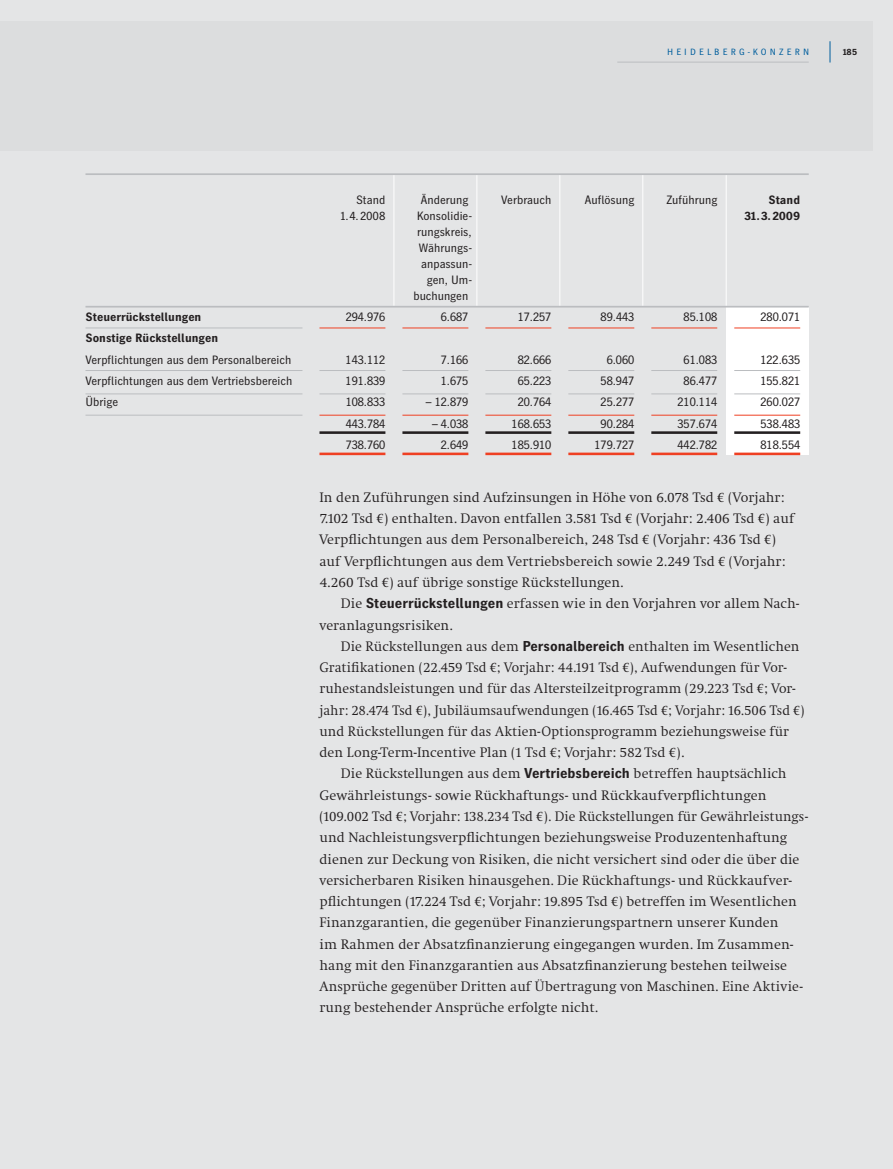
<style>
.page{position:relative;width:893px;height:1169px;background:#fff}
.page>*{position:absolute;margin:0;border:0;box-sizing:border-box;transform-origin:0 0}
.t1{font:14.25px/21.3px "HD Antiqua NM";color:#231f20}
.t2{font:12px "HD Gothic Tab NM";color:#231f20}
.t3{font:12px "HD Gothic Prop NM";color:#231f20}
.t4{font:700 12px "HD Gothic Prop NM";color:#231f20}
.t5{font:9px "HD Gothic Prop NM";letter-spacing:.35em;color:#005e9d}
.t6{font:700 9px "HD Gothic Prop NM";color:#231f20}
.s1{font-family:"Heidelberg Antiqua"}
.s2{font-family:"HD Gothic Prop NM";font-weight:700}
</style>
<div class="page">
<div style="left:0;top:0;width:892px;height:1168px;background:#e4e5e6"></div>
<div style="left:0;top:21px;width:872px;height:130px;background:#dcddde"></div>
<hr style="left:617px;top:62px;width:191px;height:1px;background:#bbbdc0">
<svg style="left:829px;top:41px;width:1px;height:22px"></svg>
<hr style="left:651px;top:431px;width:66px;height:3px;background:#231f20">
<hr style="left:568px;top:431px;width:66px;height:3px;background:#231f20">
<hr style="left:485px;top:431px;width:66px;height:3px;background:#231f20">
<hr style="left:402px;top:431px;width:66px;height:3px;background:#231f20">
<hr style="left:319px;top:431px;width:66px;height:3px;background:#231f20">
<hr style="left:651px;top:452px;width:66px;height:3px;background:#ef4023">
<hr style="left:568px;top:452px;width:66px;height:3px;background:#ef4023">
<hr style="left:485px;top:452px;width:66px;height:3px;background:#ef4023">
<hr style="left:402px;top:452px;width:66px;height:3px;background:#ef4023">
<hr style="left:319px;top:452px;width:66px;height:3px;background:#ef4023">
<div style="left:725px;top:307px;width:83px;height:148px;background:#fff"></div>
<hr style="left:393px;top:175px;width:1px;height:131px;background:#fff">
<hr style="left:476px;top:175px;width:1px;height:131px;background:#fff">
<hr style="left:559px;top:175px;width:1px;height:131px;background:#fff">
<hr style="left:642px;top:175px;width:1px;height:131px;background:#fff">
<hr style="left:725px;top:175px;width:1px;height:131px;background:#fff">
<hr style="left:85px;top:173px;width:723px;height:2px;background:#bbbdc0">
<hr style="left:85px;top:306px;width:723px;height:1px;background:#bbbdc0">
<hr style="left:85px;top:327px;width:217px;height:1px;background:#bbbdc0">
<hr style="left:734px;top:327px;width:66px;height:1px;background:#ef4023">
<hr style="left:651px;top:327px;width:66px;height:1px;background:#ef4023">
<hr style="left:568px;top:327px;width:66px;height:1px;background:#ef4023">
<hr style="left:485px;top:327px;width:66px;height:1px;background:#ef4023">
<hr style="left:402px;top:327px;width:66px;height:1px;background:#ef4023">
<hr style="left:319px;top:327px;width:66px;height:1px;background:#ef4023">
<hr style="left:85px;top:370px;width:217px;height:1px;background:#bbbdc0">
<hr style="left:734px;top:370px;width:66px;height:1px;background:#bbbdc0">
<hr style="left:651px;top:370px;width:66px;height:1px;background:#bbbdc0">
<hr style="left:568px;top:370px;width:66px;height:1px;background:#bbbdc0">
<hr style="left:485px;top:370px;width:66px;height:1px;background:#bbbdc0">
<hr style="left:402px;top:370px;width:66px;height:1px;background:#bbbdc0">
<hr style="left:319px;top:370px;width:66px;height:1px;background:#bbbdc0">
<hr style="left:85px;top:393px;width:217px;height:1px;background:#bbbdc0">
<hr style="left:734px;top:393px;width:66px;height:1px;background:#bbbdc0">
<hr style="left:651px;top:393px;width:66px;height:1px;background:#bbbdc0">
<hr style="left:568px;top:393px;width:66px;height:1px;background:#bbbdc0">
<hr style="left:485px;top:393px;width:66px;height:1px;background:#bbbdc0">
<hr style="left:402px;top:393px;width:66px;height:1px;background:#bbbdc0">
<hr style="left:319px;top:393px;width:66px;height:1px;background:#bbbdc0">
<hr style="left:85px;top:415px;width:217px;height:1px;background:#bbbdc0">
<hr style="left:734px;top:415px;width:66px;height:1px;background:#ef4023">
<hr style="left:651px;top:415px;width:66px;height:1px;background:#ef4023">
<hr style="left:568px;top:415px;width:66px;height:1px;background:#ef4023">
<hr style="left:485px;top:415px;width:66px;height:1px;background:#ef4023">
<hr style="left:402px;top:415px;width:66px;height:1px;background:#ef4023">
<hr style="left:319px;top:415px;width:66px;height:1px;background:#ef4023">
<hr style="left:734px;top:431px;width:66px;height:3px;background:#231f20">
<hr style="left:734px;top:452px;width:66px;height:3px;background:#ef4023">
<p class="t5" style="left:667px;top:49px;width:144px">HEIDELBERG-KONZERN</p>
<p class="t6" style="left:842px;top:49px;width:16px">185</p>
<p class="t3" style="left:356px;top:196px;width:31px">Stand</p>
<p class="t3" style="left:421px;top:196px;width:49px">Änderung</p>
<p class="t3" style="left:501px;top:196px;width:52px">Verbrauch</p>
<p class="t3" style="left:585px;top:196px;width:51px">Auflösung</p>
<p class="t3" style="left:666px;top:196px;width:52px">Zuführung</p>
<p class="t4" style="left:768px;top:196px;width:33px">Stand</p>
<p class="t3" style="left:341px;top:211px;width:46px">1.4. 2008</p>
<p class="t3" style="left:417px;top:211px;width:57px">Konsolidie-</p>
<p class="t4" style="left:744px;top:211px;width:57px">31.3. 2009</p>
<p class="t3" style="left:417px;top:227px;width:56px">rungskreis,</p>
<p class="t3" style="left:419px;top:243px;width:55px">Währungs-</p>
<p class="t3" style="left:421px;top:259px;width:53px">anpassun-</p>
<p class="t3" style="left:427px;top:275px;width:47px">gen, Um-</p>
<p class="t3" style="left:413px;top:291px;width:56px">buchungen</p>
<p class="t4" style="left:85px;top:312px;width:117px">Steuerrückstellungen</p>
<p class="t2" style="left:345px;top:312px;width:41px">294.976</p>
<p class="t2" style="left:441px;top:312px;width:29px">6.687</p>
<p class="t2" style="left:517px;top:312px;width:35px">17.257</p>
<p class="t2" style="left:600px;top:312px;width:35px">89.443</p>
<p class="t2" style="left:683px;top:312px;width:35px">85.108</p>
<p class="t2" style="left:760px;top:312px;width:41px">280.071</p>
<p class="t4" style="left:85px;top:334px;width:134px">Sonstige Rückstellungen</p>
<p class="t2" style="left:85px;top:355px;width:207px">Verpflichtungen aus dem Personalbereich</p>
<p class="t2" style="left:345px;top:355px;width:41px">143.112</p>
<p class="t2" style="left:441px;top:355px;width:29px">7.166</p>
<p class="t2" style="left:517px;top:355px;width:35px">82.666</p>
<p class="t2" style="left:606px;top:355px;width:29px">6.060</p>
<p class="t2" style="left:683px;top:355px;width:35px">61.083</p>
<p class="t2" style="left:760px;top:355px;width:41px">122.635</p>
<p class="t2" style="left:85px;top:376px;width:208px">Verpflichtungen aus dem Vertriebsbereich</p>
<p class="t2" style="left:345px;top:376px;width:41px">191.839</p>
<p class="t2" style="left:441px;top:376px;width:29px">1.675</p>
<p class="t2" style="left:517px;top:376px;width:35px">65.223</p>
<p class="t2" style="left:600px;top:376px;width:35px">58.947</p>
<p class="t2" style="left:683px;top:376px;width:35px">86.477</p>
<p class="t2" style="left:760px;top:376px;width:41px">155.821</p>
<p class="t2" style="left:85px;top:398px;width:34px">Übrige</p>
<p class="t2" style="left:345px;top:398px;width:41px">108.833</p>
<p class="t2" style="left:426px;top:398px;width:44px">– 12.879</p>
<p class="t2" style="left:517px;top:398px;width:35px">20.764</p>
<p class="t2" style="left:600px;top:398px;width:35px">25.277</p>
<p class="t2" style="left:677px;top:398px;width:41px">210.114</p>
<p class="t2" style="left:760px;top:398px;width:41px">260.027</p>
<p class="t2" style="left:345px;top:419px;width:41px">443.784</p>
<p class="t2" style="left:432px;top:419px;width:38px">– 4.038</p>
<p class="t2" style="left:511px;top:419px;width:41px">168.653</p>
<p class="t2" style="left:600px;top:419px;width:35px">90.284</p>
<p class="t2" style="left:677px;top:419px;width:41px">357.674</p>
<p class="t2" style="left:760px;top:419px;width:41px">538.483</p>
<p class="t2" style="left:345px;top:440px;width:41px">738.760</p>
<p class="t2" style="left:441px;top:440px;width:29px">2.649</p>
<p class="t2" style="left:511px;top:440px;width:41px">185.910</p>
<p class="t2" style="left:594px;top:440px;width:41px">179.727</p>
<p class="t2" style="left:677px;top:440px;width:41px">442.782</p>
<p class="t2" style="left:760px;top:440px;width:41px">818.554</p>
<p class="t1" style="left:319px;top:488px;width:475px">In den Zuführungen sind Aufzinsungen in Höhe von 6.078 Tsd <span class="s1">€</span> (Vorjahr:<br>7.102 Tsd <span class="s1">€</span>) enthalten. Davon entfallen 3.581 Tsd <span class="s1">€</span> (Vorjahr: 2.406 Tsd <span class="s1">€</span>) auf Verpflichtungen aus dem Personalbereich, 248 Tsd <span class="s1">€</span> (Vorjahr: 436 Tsd <span class="s1">€</span>) auf Verpflichtungen aus dem Vertriebsbereich sowie 2.249 Tsd <span class="s1">€</span> (Vorjahr:<br>4.260 Tsd <span class="s1">€</span>) auf übrige sonstige Rückstellungen.</p>
<p class="t1" style="left:319px;top:594px;width:481px;text-indent:21px">Die <span class="s2">Steuerrückstellungen</span> erfassen wie in den Vorjahren vor allem Nach&shy;veranlagungsrisiken.</p>
<p class="t1" style="left:319px;top:637px;width:486px;text-indent:21px">Die Rückstellungen aus dem <span class="s2">Personalbereich</span> enthalten im Wesentlichen Gratifikationen (22.459 Tsd <span class="s1">€</span>; Vorjahr: 44.191 Tsd <span class="s1">€</span>), Aufwendungen für Vor&shy;ruhestandsleistungen und für das Altersteilzeitprogramm (29.223 Tsd <span class="s1">€</span>; Vor&shy;jahr: 28.474 Tsd <span class="s1">€</span>), Jubiläumsaufwendungen (16.465 Tsd <span class="s1">€</span>; Vorjahr: 16.506 Tsd <span class="s1">€</span>) und Rückstellungen für das Aktien-Optionsprogramm beziehungsweise für den Long-Term-Incentive Plan (1 Tsd <span class="s1">€</span>; Vorjahr: 582 Tsd <span class="s1">€</span>).</p>
<p class="t1" style="left:319px;top:764px;width:490px;text-indent:21px">Die Rückstellungen aus dem <span class="s2">Vertriebsbereich</span> betreffen hauptsächlich Gewährleistungs- sowie Rückhaftungs- und Rückkaufverpflichtungen (109.002 Tsd <span class="s1">€</span>; Vorjahr: 138.234 Tsd <span class="s1">€</span>). Die Rückstellungen für Gewährleistungs&shy;und Nachleistungsverpflichtungen beziehungsweise Produzentenhaftung dienen zur Deckung von Risiken, die nicht versichert sind oder die über die versicherbaren Risiken hinausgehen. Die Rückhaftungs- und Rückkaufver&shy;pflichtungen (17.224 Tsd <span class="s1">€</span>; Vorjahr: 19.895 Tsd <span class="s1">€</span>) betreffen im Wesentlichen Finanzgarantien, die gegenüber Finanzierungspartnern unserer Kunden<br>im Rahmen der Absatzfinanzierung eingegangen wurden. Im Zusammen&shy;hang mit den Finanzgarantien aus Absatzfinanzierung bestehen teilweise Ansprüche gegenüber Dritten auf Übertragung von Maschinen. Eine Aktivie&shy;rung bestehender Ansprüche erfolgte nicht.</p>
</div>
